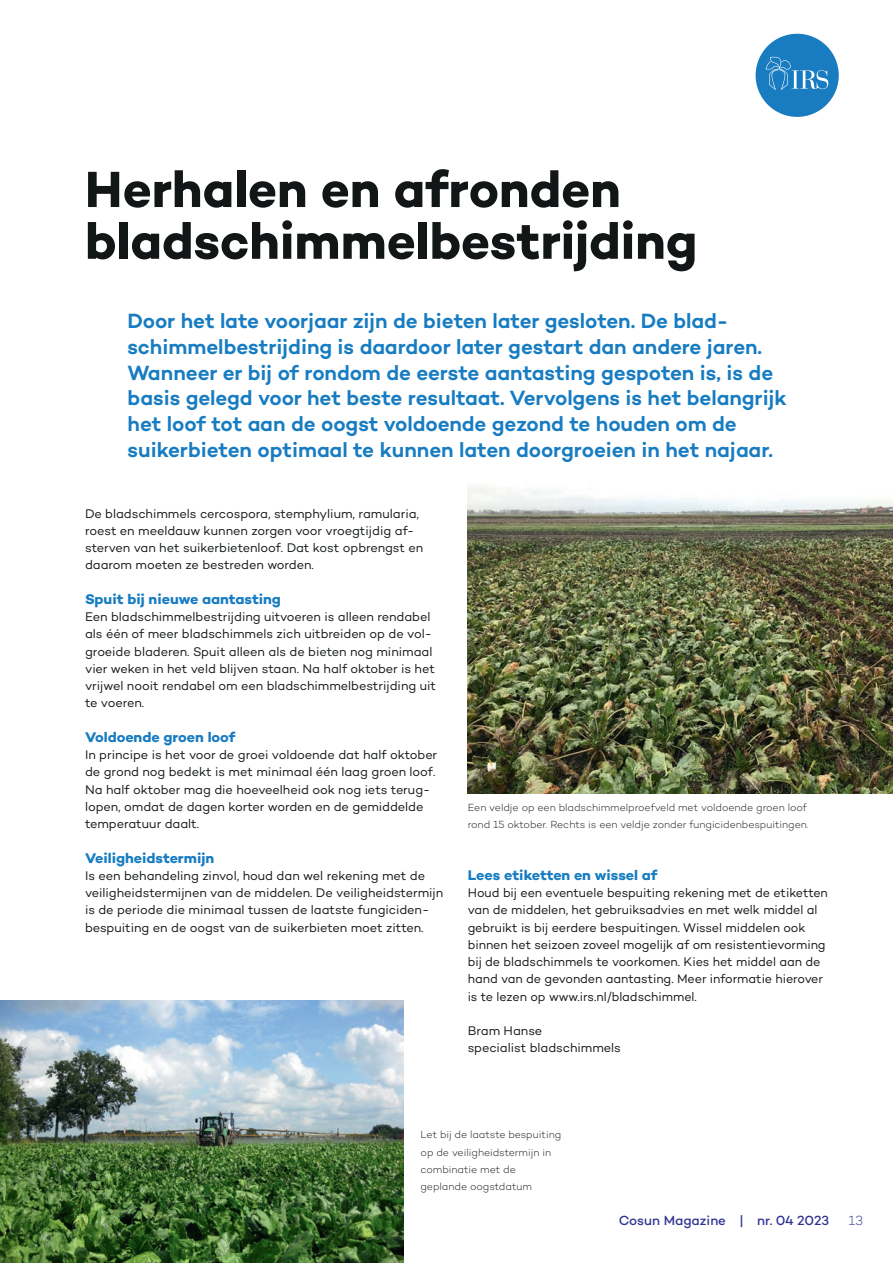
<style>
.page{position:relative;width:893px;height:1263px;background:#fff}
.page>*{position:absolute;margin:0;border:0;box-sizing:border-box;transform-origin:0 0}
.t1{font:700 51.75px/51.8px "Campton";color:#121617}
.t2{font:600 21px/25.8px "Campton";letter-spacing:-.005em;color:#177cc1}
.t3{font:700 14.25px "Campton";letter-spacing:-.005em;color:#177cc1}
.t4{font:500 13.5px "Campton";color:#2f3392}
.t5{font:300 13.5px "Campton";color:#2f3392}
.t6{font:12.75px/17.2px "Campton";letter-spacing:-.005em;color:#121617}
.t7{font:300 10.5px/17.2px "Campton";letter-spacing:-.005em;color:#121617}
</style>
<div class="page">
<div style="left:756px;top:34px;width:83px;height:83px;background:#197cc1;border-radius:50%"></div>
<svg style="left:765px;top:57px;width:63px;height:33px"></svg>
<img style="left:0;top:1001px;width:404px;height:262px">
<img style="left:468px;top:486px;width:425px;height:308px">
<h1 class="t1" style="left:85px;top:163px;width:614px">Herhalen en afronden bladschimmelbestrijding</h1>
<p class="t2" style="left:128px;top:307px;width:661px">Door het late voorjaar zijn de bieten later gesloten. De blad&shy;schimmelbestrijding is daardoor later gestart dan andere jaren.<br>Wanneer er bij of rondom de eerste aantasting gespoten is, is de basis gelegd voor het beste resultaat. Vervolgens is het belangrijk het loof tot aan de oogst voldoende gezond te houden om de suikerbieten optimaal te kunnen laten doorgroeien in het najaar.</p>
<p class="t6" style="left:85px;top:504px;width:340px">De bladschimmels cercospora, stemphylium, ramularia, roest en meeldauw kunnen zorgen voor vroegtijdig af&shy;sterven van het suikerbietenloof. Dat kost opbrengst en daarom moeten ze bestreden worden.</p>
<p class="t3" style="left:85px;top:590px;width:197px">Spuit bij nieuwe aantasting</p>
<p class="t6" style="left:85px;top:608px;width:353px">Een bladschimmelbestrijding uitvoeren is alleen rendabel als één of meer bladschimmels zich uitbreiden op de vol&shy;groeide bladeren. Spuit alleen als de bieten nog minimaal vier weken in het veld blijven staan. Na half oktober is het vrijwel nooit rendabel om een bladschimmelbestrijding uit te voeren.</p>
<p class="t3" style="left:85px;top:728px;width:152px">Voldoende groen loof</p>
<p class="t6" style="left:85px;top:746px;width:354px">In principe is het voor de groei voldoende dat half oktober de grond nog bedekt is met minimaal één laag groen loof.<br>Na half oktober mag die hoeveelheid ook nog iets terug&shy;lopen, omdat de dagen korter worden en de gemiddelde temperatuur daalt.</p>
<p class="t3" style="left:85px;top:849px;width:131px">Veiligheidstermijn</p>
<p class="t6" style="left:85px;top:867px;width:360px">Is een behandeling zinvol, houd dan wel rekening met de veiligheidstermijnen van de middelen. De veiligheidstermijn is de periode die minimaal tussen de laatste fungiciden&shy;bespuiting en de oogst van de suikerbieten moet zitten.</p>
<p class="t3" style="left:468px;top:866px;width:191px">Lees etiketten en wissel af</p>
<p class="t7" style="left:468px;top:798px;width:342px">Een veldje op een bladschimmelproefveld met voldoende groen loof rond 15 oktober. Rechts is een veldje zonder fungicidenbespuitingen.</p>
<p class="t6" style="left:468px;top:884px;width:362px">Houd bij een eventuele bespuiting rekening met de etiketten van de middelen, het gebruiksadvies en met welk middel al gebruikt is bij eerdere bespuitingen. Wissel middelen ook binnen het seizoen zoveel mogelijk af om resistentievorming bij de bladschimmels te voorkomen. Kies het middel aan de hand van de gevonden aantasting. Meer informatie hierover is te lezen op www.irs.nl/bladschimmel.</p>
<p class="t6" style="left:468px;top:1022px;width:155px">Bram Hanse<br>specialist bladschimmels</p>
<p class="t7" style="left:421px;top:1126px;width:142px">Let bij de laatste bespuiting op de veiligheidstermijn in combinatie met de geplande oogstdatum</p>
<p class="t4" style="left:619px;top:1212px;width:212px">Cosun Magazine | nr. 04 2023</p>
<p class="t5" style="left:849px;top:1212px;width:16px">13</p>
</div>
